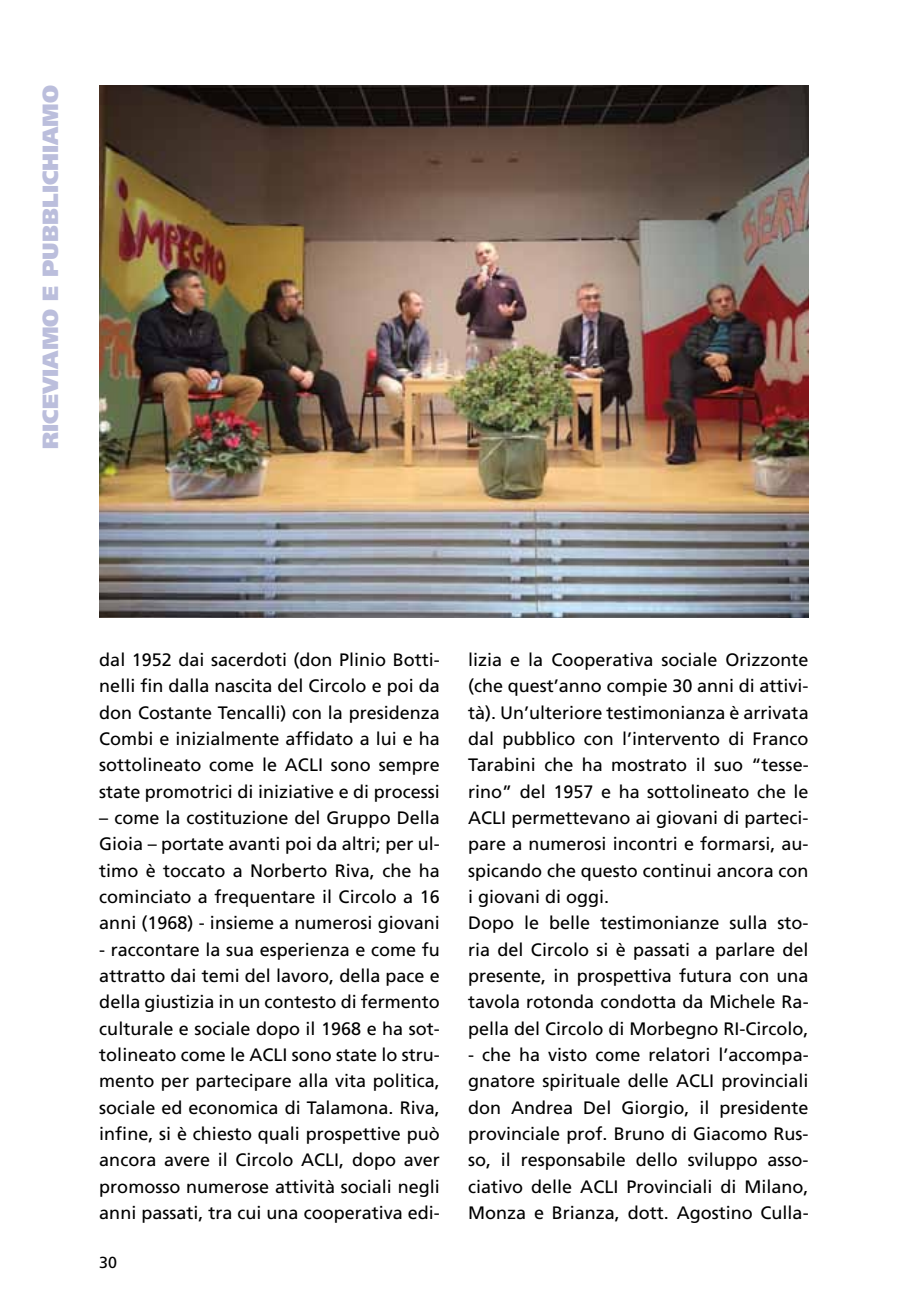
<style>
.page{position:relative;width:908px;height:1304px;background:#fff}
.page>*{position:absolute;margin:0;border:0;box-sizing:border-box;transform-origin:0 0}
.t1{font:900 22px "Frutiger";color:#bbbedc}
.t2{font:18px/26.4px "Frutiger";color:#000;text-align:justify}
.t3{font:16px "Frutiger";color:#000}
</style>
<div class="page">
<img style="left:99px;top:85px;width:709px;height:533px">
<p class="t1" style="left:37px;top:449px;width:364px;rotate:-90deg">RICEVIAMO E PUBBLICHIAMO</p>
<p class="t2" style="left:99px;top:646px;width:342px">dal 1952 dai sacerdoti (don Plinio Botti&shy;nelli fin dalla nascita del Circolo e poi da don Costante Tencalli) con la presidenza Combi e inizialmente affidato a lui e ha sottolineato come le ACLI</p>
<p class="t2" style="left:99px;top:752px;width:342px;text-align:right">sono sempre<br>state promotrici di iniziative e di processi</p>
<p class="t2" style="left:99px;top:804px;width:342px">– come la costituzione del Gruppo Della Gioia – portate avanti poi da altri; per ul&shy;timo è toccato a N orberto Riva, che ha cominciato a frequentare il Circolo a 16 anni (1968) - insieme a numerosi giovani</p>
<p class="t2" style="left:99px;top:936px;width:342px">- raccontare la sua esperienza e come fu attratto dai temi del lavoro, della pace e della giustizia in un contesto di fermento culturale e sociale dopo il 1968 e ha sot&shy;tolineato come le ACLI</p>
<p class="t2" style="left:99px;top:1041px;width:342px;text-indent:192px">sono state lo stru&shy;mento per partecipare alla vita politica, sociale ed economica di Talamona. Riva, infine, si è chiesto quali prospettive può ancora avere il Circolo ACLI</p>
<p class="t2" style="left:99px;top:1147px;width:342px;text-indent:240px">, dopo aver promosso numerose attività sociali negli anni passati, tra cui una cooperativa edi-</p>
<p class="t3" style="left:99px;top:1253px;width:19px">30</p>
<p class="t2" style="left:468px;top:646px;width:342px">lizia e la Cooperativa sociale Orizzonte (che quest’anno compie 30 anni di attivi&shy;tà). U n’ulteriore testimonianza è arrivata dal pubblico con l’intervento di Franco Tarabini che ha mostrato il suo “tesse&shy;rino” del 1957 e ha sottolineato che le ACLI</p>
<p class="t2" style="left:468px;top:804px;width:342px;text-align:left;text-indent:43px">permettevano ai giovani di parteci&shy;pare a numerosi incontri e formarsi, au&shy;spicando che questo continui ancora con i giovani di oggi.<br>Dopo le belle testimonianze sulla sto&shy;ria del Circolo si è passati a parlare del presente, in prospettiva futura con una tavola rotonda condotta da M ichele Ra&shy;pella del Circolo di Morbegno RI-Circolo,</p>
<p class="t2" style="left:468px;top:1041px;width:342px">- che ha visto come relatori l’accompa&shy;gnatore spirituale delle ACLI</p>
<p class="t2" style="left:468px;top:1068px;width:342px;text-indent:253px">provinciali don Andrea Del Giorgio, il presidente provinciale prof. B runo di Giacomo Rus&shy;so, il responsabile dello sviluppo asso&shy;ciativo delle ACLI</p>
<p class="t2" style="left:468px;top:1173px;width:342px;text-align:right">Provinciali di M ilano,<br>Monza e B rianza, dott. Agostino Culla-</p>
</div>
